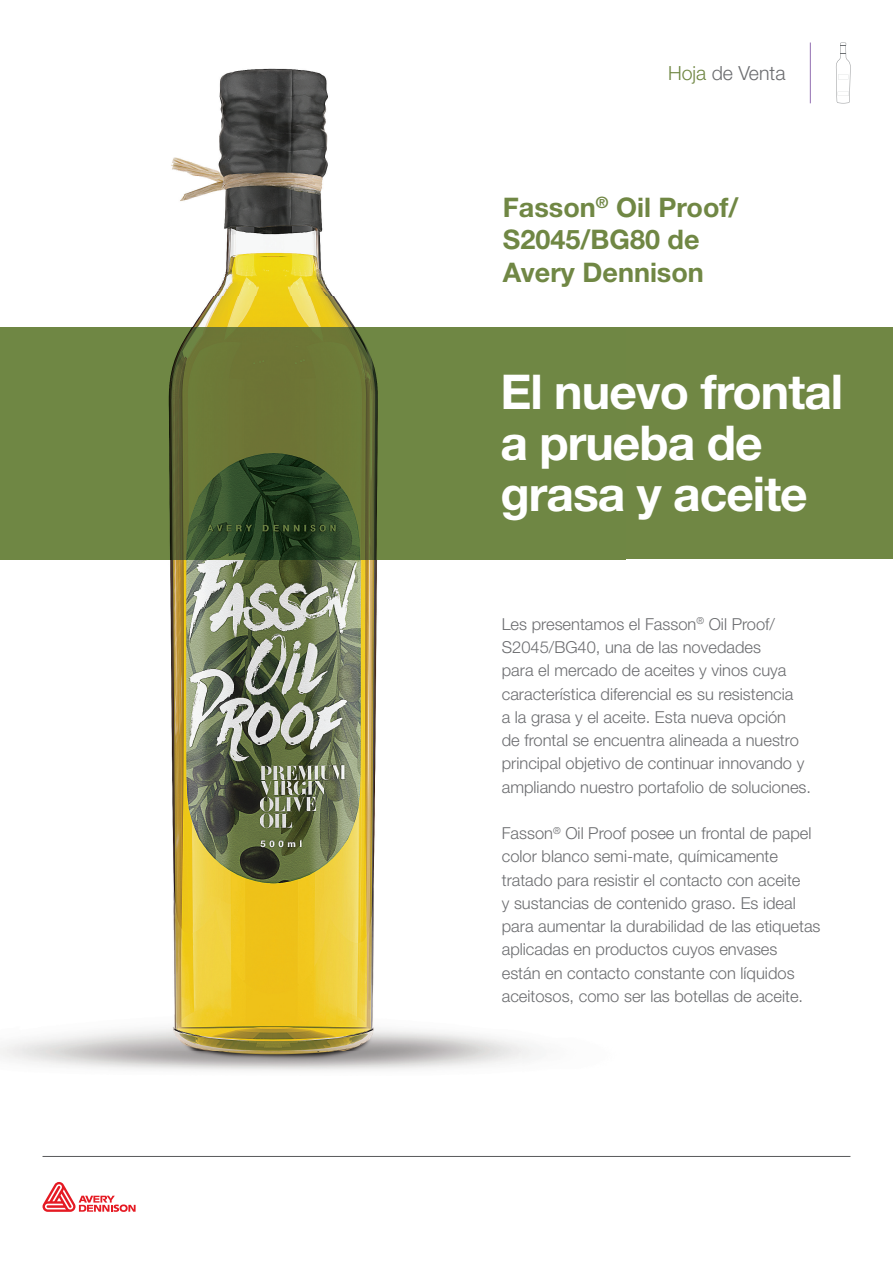
<style>
.page{position:relative;width:893px;height:1263px;background:#fff}
.page>*{position:absolute;margin:0;border:0;box-sizing:border-box;transform-origin:0 0}
.t1{font:700 48px/51px "Helvetica Neue LT Std";letter-spacing:-.02em;color:#fff}
.t2{font:700 27px/32.4px "Helvetica Neue LT Std";color:#708744}
.t3{font:300 19.5px "Helvetica Neue LT Std";color:#6c6d70}
.t4{font:300 16.5px/23.2px "Helvetica Neue LT Std";color:#6c6d70}
.s1{color:#708744}
</style>
<div class="page">
<img style="left:0;top:68px;width:625px;height:1003px">
<div style="left:625px;top:327px;width:268px;height:232px;background:#708744"></div>
<hr style="left:810px;top:43px;width:1px;height:60px;background:#926fb1">
<hr style="left:43px;top:1156px;width:807px;height:1px;background:#57585a">
<svg style="left:43px;top:1182px;width:93px;height:30px"></svg>
<svg style="left:836px;top:43px;width:14px;height:60px"></svg>
<p class="t3" style="left:668px;top:61px;width:119px"><span class="s1">Hoja</span> de Venta</p>
<h2 class="t2" style="left:503px;top:191px;width:237px">Fasson<sup>®</sup> Oil Proof/<br>S2045/BG80 de<br>Avery Dennison</h2>
<h1 class="t1" style="left:500px;top:366px;width:344px">El nuevo frontal a prueba de grasa y aceite</h1>
<p class="t4" style="left:502px;top:612px;width:311px">Les presentamos el Fasson<sup>®</sup> Oil Proof/ S2045/BG40, una de las novedades<br>para el mercado de aceites y vinos cuya característica diferencial es su resistencia<br>a la grasa y el aceite. Esta nueva opción<br>de frontal se encuentra alineada a nuestro principal objetivo de continuar innovando y ampliando nuestro portafolio de soluciones.</p>
<p class="t4" style="left:502px;top:821px;width:320px">Fasson<sup>®</sup> Oil Proof posee un frontal de papel color blanco semi-mate, químicamente tratado para resistir el contacto con aceite<br>y sustancias de contenido graso. Es ideal para aumentar la durabilidad de las etiquetas aplicadas en productos cuyos envases<br>están en contacto constante con líquidos aceitosos, como ser las botellas de aceite.</p>
</div>
